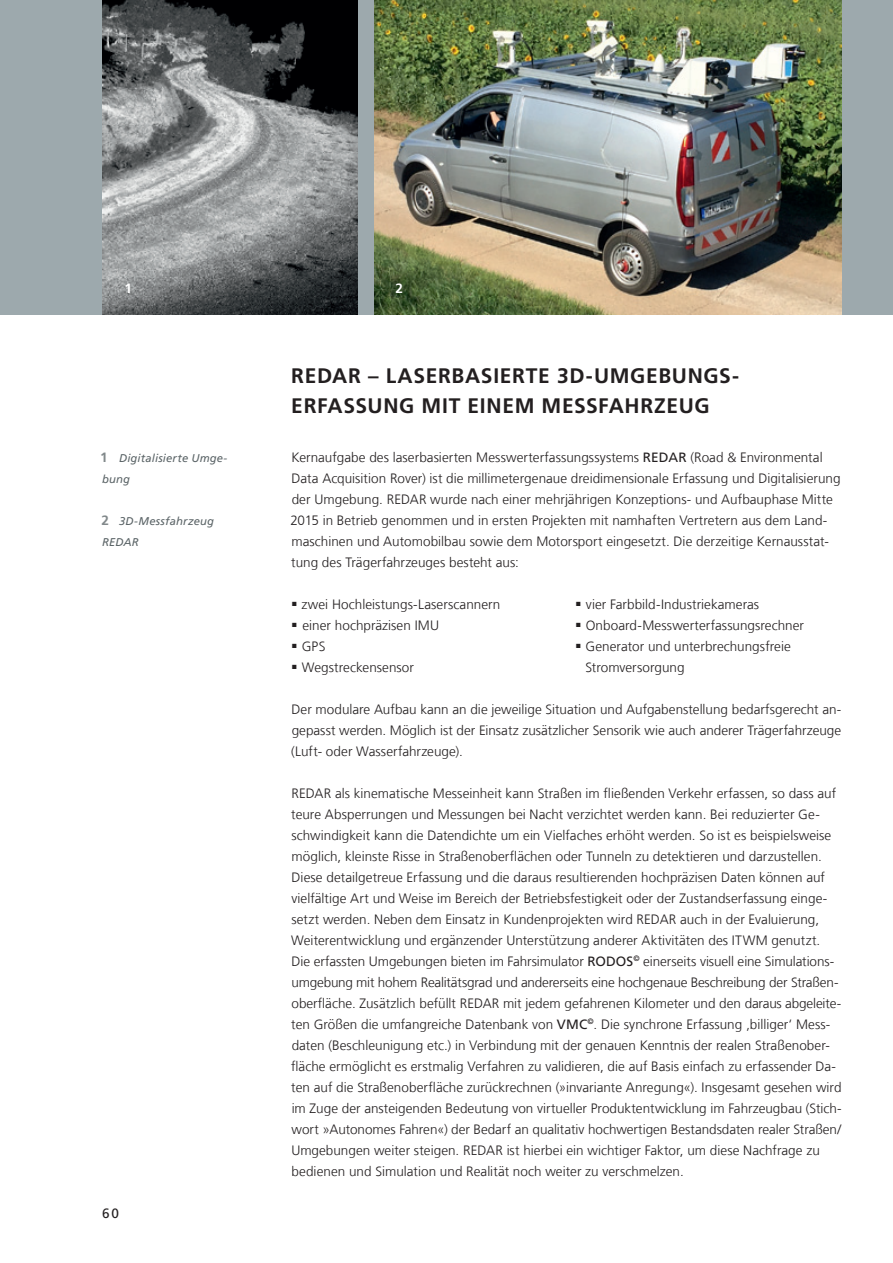
<style>
.page{position:relative;width:893px;height:1263px;background:#fff}
.page>*{position:absolute;margin:0;border:0;box-sizing:border-box;transform-origin:0 0}
.t1{font:700 21px/30px "Frutiger LT Com";letter-spacing:.03em;color:#231f20}
.t2{font:300 13.5px/21px "Frutiger LT Com";color:#231f20}
.t3{font:13.5px "Frutiger LT Com";color:#231f20}
.t4{font:700 13.5px "Frutiger LT Com";color:#fff}
.t5{font:italic 11.25px/21px "Frutiger LT Com";letter-spacing:.015em;color:#5b6467}
.s1{font-weight:700;font-style:normal;font-size:13.5px;color:#82898b}
.s2{font-weight:400}
</style>
<div class="page">
<div style="left:0;top:0;width:893px;height:315px;background:#9da9ad"></div>
<img style="left:374px;top:0;width:468px;height:314px">
<img style="left:102px;top:0;width:255px;height:315px">
<p class="t4" style="left:124px;top:281px;width:9px">1</p>
<p class="t5" style="left:100px;top:447px;width:129px"><span class="s1">1</span> Digitalisierte Umge&shy;bung</p>
<p class="t5" style="left:101px;top:510px;width:114px"><span class="s1">2</span> 3D-Messfahrzeug<br>REDAR</p>
<p class="t3" style="left:102px;top:1205px;width:18px">60</p>
<p class="t4" style="left:395px;top:281px;width:9px">2</p>
<h1 class="t1" style="left:291px;top:361px;width:448px">REDAR – LASERBASIERTE 3D-UMGEBUNGS-<br>ERFASSUNG M IT EINEM MESSFAHRZEUG</h1>
<p class="t2" style="left:290px;top:447px;width:552px">Kernaufgabe des laserbasierten Messwerterfassungssystems <span class="s2">REDAR</span> (Road &amp; Environmental Data Acquisition Rover) ist die millimetergenaue dreidimensionale Erfassung und Digitalisierung der Umgebung. REDAR wurde nach einer mehrjährigen Konzeptions- und Aufbauphase Mitte 2015 in Betrieb genommen und in ersten Projekten mit namhaften Vertretern aus dem Land&shy;maschinen und Automobilbau sowie dem Motorsport eingesetzt. Die derzeitige Kernausstat&shy;tung des Trägerfahrzeuges besteht aus:</p>
<p class="t2" style="left:292px;top:594px;width:209px">■ zwei Hochleistungs-Laserscannern</p>
<p class="t2" style="left:292px;top:615px;width:148px">■ einer hochpräzisen IMU</p>
<p class="t2" style="left:292px;top:636px;width:35px">■ GPS</p>
<p class="t2" style="left:292px;top:657px;width:123px">■ Wegstreckensensor</p>
<p class="t2" style="left:576px;top:594px;width:185px">■ vier Farbbild-Industriekameras</p>
<p class="t2" style="left:576px;top:615px;width:229px">■ Onboard-Messwerterfassungsrechner</p>
<p class="t2" style="left:585px;top:636px;width:207px;text-indent:-9px">■ Generator und unterbrechungsfreie<br>Stromversorgung</p>
<p class="t2" style="left:291px;top:699px;width:552px;text-align:justify">Der modulare Aufbau kann an die jeweilige Situation und Aufgabenstellung bedarfsgerecht an&shy;gepasst werden. Möglich ist der Einsatz zusätzlicher Sensorik wie auch anderer Trägerfahrzeuge (Luft- oder Wasserfahrzeuge).</p>
<p class="t2" style="left:291px;top:783px;width:552px">REDAR als kinematische Messeinheit kann Straßen im fließenden Verkehr erfassen, so dass auf teure Absperrungen und Messungen bei Nacht verzichtet werden kann. Bei reduzierter Ge&shy;schwindigkeit kann die Datendichte um ein Vielfaches erhöht werden. So ist es beispielsweise möglich, kleinste Risse in Straßenoberflächen oder Tunneln zu detektieren und darzustellen.<br>Diese detailgetreue Erfassung und die daraus resultierenden hochpräzisen Daten können auf vielfältige Art und Weise im Bereich der Betriebsfestigkeit oder der Zustandserfassung einge&shy;setzt werden. Neben dem Einsatz in Kundenprojekten wird REDAR auch in der Evaluierung, Weiterentwicklung und ergänzender Unterstützung anderer Aktivitäten des ITWM genutzt.<br>Die erfassten Umgebungen bieten im Fahrsimulator <span class="s2">RODOS</span><sup>©</sup> einerseits visuell eine Simulations&shy;umgebung mit hohem Realitätsgrad und andererseits eine hochgenaue Beschreibung der Straßen&shy;oberfläche. Zusätzlich befüllt REDAR mit jedem gefahrenen Kilometer und den daraus abgeleite&shy;ten Größen die umfangreiche Datenbank von <span class="s2">VMC</span><sup>©</sup>. Die synchrone Erfassung ‚billiger‘ Mess&shy;daten (Beschleunigung etc.) in Verbindung mit der genauen Kenntnis der realen Straßenober&shy;fläche ermöglicht es erstmalig Verfahren zu validieren, die auf Basis einfach zu erfassender Da&shy;ten auf die Straßenoberfläche zurückrechnen (»invariante Anregung«). Insgesamt gesehen wird im Zuge der ansteigenden Bedeutung von virtueller Produktentwicklung im Fahrzeugbau (Stich&shy;wort »Autonomes Fahren«) der Bedarf an qualitativ hochwertigen Bestandsdaten realer Straßen/ Umgebungen weiter steigen. REDAR ist hierbei ein wichtiger Faktor, um diese Nachfrage zu bedienen und Simulation und Realität noch weiter zu verschmelzen.</p>
</div>
